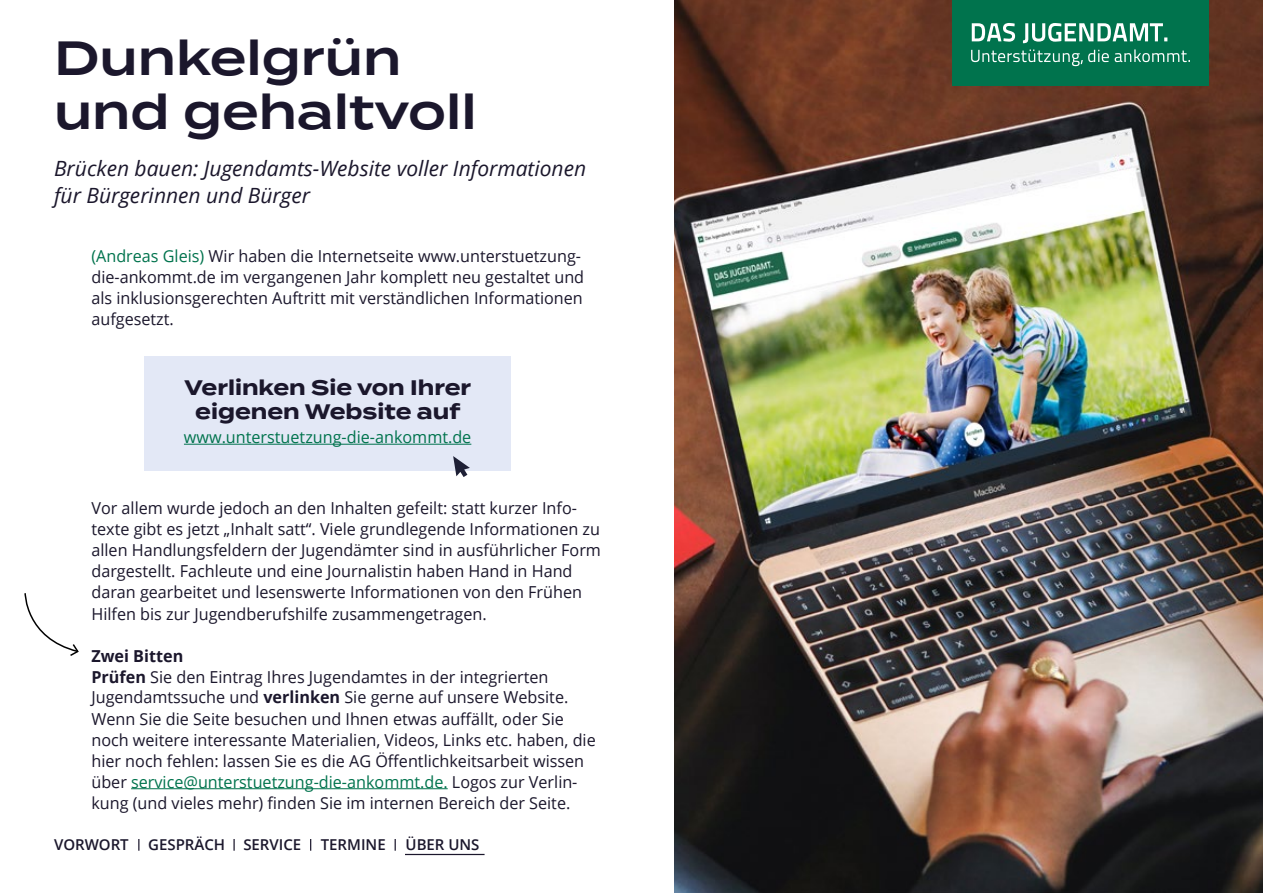
<style>
.page{position:relative;width:1263px;height:893px;background:#fff}
.page>*{position:absolute;margin:0;border:0;box-sizing:border-box;transform-origin:0 0}
.t1{font:600 48px/53.7px "Termina";color:#1b172c}
.t2{font:italic 21px/27px "Open Sans";color:#1b172c}
.t3{font:700 21px/23.5px "Termina";color:#1b172c;text-align:center}
.t4{font:16.5px/21px "Open Sans";color:#1b172c}
.t5{font:16.5px "Open Sans";color:#00734d}
.t6{font:600 15px "Open Sans";color:#1b172c}
.s1{color:#00734d}
.s2{font-weight:700}
</style>
<div class="page">
<img style="left:674px;top:0;width:589px;height:893px">
<div style="left:952px;top:0;width:257px;height:85px;background:#00734d"></div>
<svg style="left:971px;top:23px;width:219px;height:43px"></svg>
<hr style="left:405px;top:854px;width:80px;height:1px;background:#1b172c">
<hr style="left:131px;top:788px;width:317px;height:1px;background:#00734d">
<div style="left:145px;top:356px;width:366px;height:115px;background:#e3e8f6"></div>
<hr style="left:184px;top:444px;width:287px;height:1px;background:#00734d">
<svg style="left:453px;top:456px;width:17px;height:21px"></svg>
<svg style="left:24px;top:593px;width:55px;height:63px"></svg>
<svg style="left:138px;top:839px;width:1px;height:12px"></svg>
<svg style="left:233px;top:839px;width:2px;height:12px"></svg>
<svg style="left:310px;top:839px;width:1px;height:12px"></svg>
<svg style="left:395px;top:839px;width:1px;height:12px"></svg>
<h1 class="t1" style="left:54px;top:31px;width:424px">Dunkelgrün und gehaltvoll</h1>
<p class="t2" style="left:54px;top:154px;width:534px">Brücken bauen: Jugendamts-Website voller Informationen für Bürgerinnen und Bürger</p>
<p class="t4" style="left:91px;top:246px;width:494px"><span class="s1">(Andreas Gleis)</span> Wir haben die Internetseite www.unterstuetzung&shy;die-ankommt.de im vergangenen Jahr komplett neu gestaltet und als inklusionsgerechten Auftritt mit verständlichen Informationen aufgesetzt.</p>
<p class="t3" style="left:185px;top:376px;width:288px">Verlinken Sie von Ihrer eigenen Website auf</p>
<p class="t5" style="left:184px;top:426px;width:289px">www.unterstuetzung-die-ankommt.de</p>
<p class="t4" style="left:91px;top:498px;width:511px">Vor allem wurde jedoch an den Inhalten gefeilt: statt kurzer Info&shy;texte gibt es jetzt „Inhalt satt“. Viele grundlegende Informationen zu allen Handlungsfeldern der Jugendämter sind in ausführlicher Form dargestellt. Fachleute und eine Journalistin haben Hand in Hand daran gearbeitet und lesenswerte Informationen von den Frühen Hilfen bis zur Jugendberufshilfe zusammengetragen.</p>
<p class="t4" style="left:91px;top:645px;width:506px"><span class="s2">Zwei Bitten<br>Prüfen</span> Sie den Eintrag Ihres Jugendamtes in der integrierten Jugendamtssuche und <span class="s2">verlinken</span> Sie gerne auf unsere Website.<br>Wenn Sie die Seite besuchen und Ihnen etwas auffällt, oder Sie noch weitere interessante Materialien, Videos, Links etc. haben, die hier noch fehlen: lassen Sie es die AG Öffentlichkeitsarbeit wissen über <span class="s1">service@unterstuetzung-die-ankommt.de.</span> Logos zur Verlin&shy;kung (und vieles mehr) finden Sie im internen Bereich der Seite.</p>
<p class="t6" style="left:54px;top:835px;width:76px">VORWORT</p>
<p class="t6" style="left:148px;top:835px;width:155px">GESPRÄCH SERVICE</p>
<p class="t6" style="left:321px;top:835px;width:66px">TERMINE</p>
<p class="t6" style="left:406px;top:835px;width:76px">ÜBER UNS</p>
</div>
